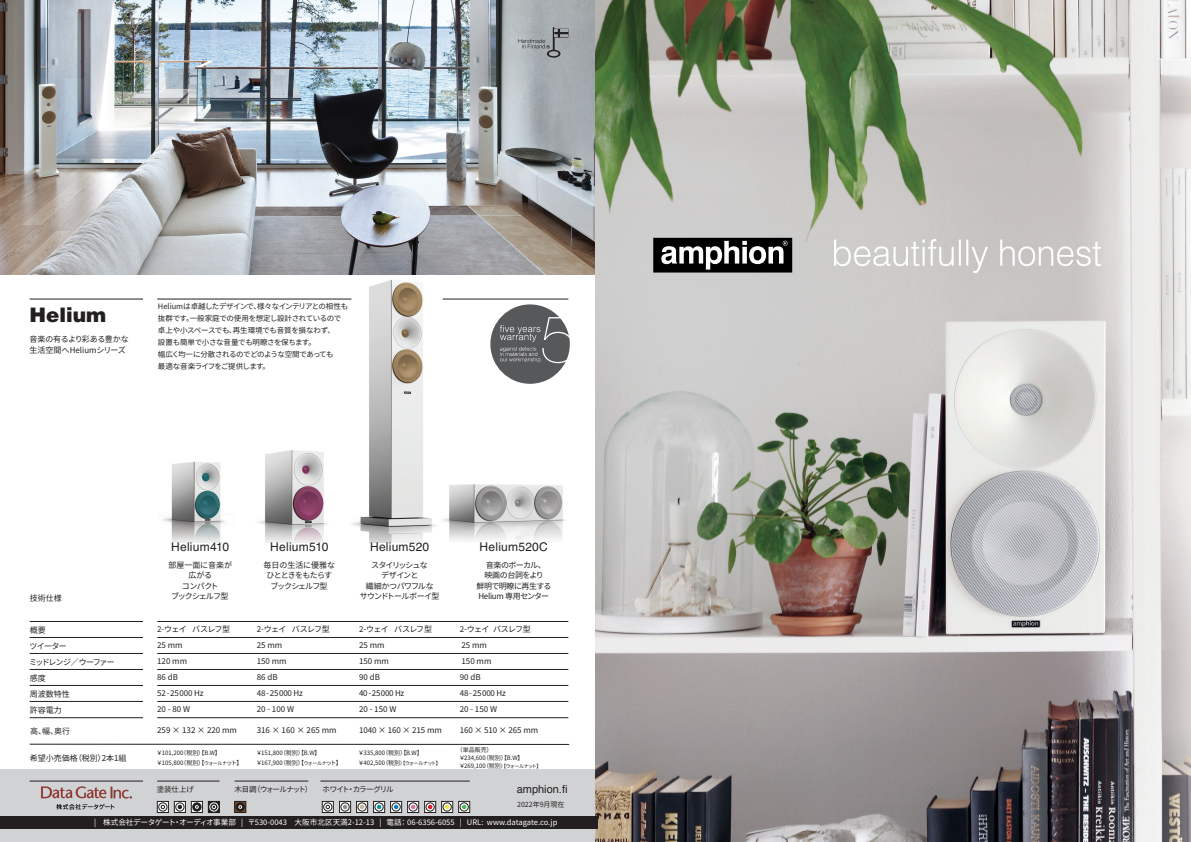
<style>
.page{position:relative;width:1191px;height:842px;background:#fff}
.page>*{position:absolute;margin:0;border:0;box-sizing:border-box;transform-origin:0 0}
.t1{font:900 20px "Helvetica LT Std";color:#231f20}
.t2{font:12px "Helvetica LT Std";letter-spacing:.02em;color:#231f20}
.t3{font:11px "Helvetica";color:#231f20}
.t4{font:8px/16px "Noto Sans JP";letter-spacing:-.02em;color:#231f20}
.t5{font:8px "Noto Sans JP";color:#231f20}
.t6{font:8px/10.5px "Noto Sans JP";letter-spacing:-.055em;color:#231f20;text-align:center}
.t7{font:8px/10.5px "Noto Sans JP";letter-spacing:-.085em;color:#231f20;text-align:center}
.t8{font:8px/16px "Noto Sans JP";letter-spacing:-.065em;color:#231f20}
.t9{font:8px/10.5px "Noto Sans JP";letter-spacing:-.09em;color:#231f20;text-align:center}
.t10{font:8px/10.5px "Noto Sans JP";letter-spacing:-.06em;color:#231f20;text-align:center}
.t11{font:7.6px "Noto Sans JP";color:#fff}
.t12{font:7.5px/12px "Noto Sans JP";letter-spacing:-.05em;color:#231f20}
.t13{font:7.5px "Noto Sans JP";letter-spacing:-.105em;color:#231f20}
.t14{font:7.5px "Noto Sans JP";letter-spacing:-.115em;color:#231f20}
.t15{font:6px/10px "Noto Sans JP";color:#231f20}
.s1{font-size:5px}
</style>
<div class="page">
<img style="left:162px;top:461px;width:64px;height:82px">
<img style="left:258px;top:450px;width:69px;height:93px">
<img style="left:343px;top:279px;width:100px;height:264px">
<img style="left:0;top:0;width:595px;height:275px">
<hr style="left:443px;top:299px;width:125px;height:1px;background:#231f20">
<div style="left:0;top:769px;width:595px;height:73px;background:#d1d2d4"></div>
<hr style="left:30px;top:685px;width:113px;height:1px;background:#231f20">
<hr style="left:30px;top:701px;width:113px;height:1px;background:#231f20">
<hr style="left:30px;top:717px;width:113px;height:1px;background:#231f20">
<hr style="left:30px;top:669px;width:113px;height:1px;background:#231f20">
<hr style="left:30px;top:653px;width:113px;height:1px;background:#231f20">
<hr style="left:30px;top:637px;width:113px;height:1px;background:#231f20">
<hr style="left:30px;top:621px;width:113px;height:1px;background:#231f20">
<hr style="left:157px;top:701px;width:411px;height:1px;background:#231f20">
<hr style="left:157px;top:685px;width:411px;height:1px;background:#231f20">
<hr style="left:157px;top:717px;width:411px;height:1px;background:#231f20">
<hr style="left:157px;top:669px;width:411px;height:1px;background:#231f20">
<hr style="left:157px;top:653px;width:411px;height:1px;background:#231f20">
<hr style="left:157px;top:637px;width:411px;height:1px;background:#231f20">
<hr style="left:157px;top:621px;width:411px;height:1px;background:#231f20">
<hr style="left:30px;top:299px;width:113px;height:1px;background:#231f20">
<div style="left:174px;top:801px;width:11px;height:12px;border:1px solid #231f20"></div>
<div style="left:176px;top:803px;width:8px;height:8px;border:1px solid #231f20;border-radius:50%"></div>
<svg style="left:178px;top:805px;width:4px;height:4px"></svg>
<div style="left:458px;top:801px;width:12px;height:12px;border:1px solid #231f20"></div>
<div style="left:460px;top:803px;width:8px;height:8px;border:1px solid #231f20;border-radius:50%"></div>
<svg style="left:462px;top:805px;width:4px;height:4px"></svg>
<div style="left:424px;top:801px;width:12px;height:12px;border:1px solid #231f20"></div>
<div style="left:426px;top:803px;width:8px;height:8px;border:1px solid #231f20;border-radius:50%"></div>
<svg style="left:428px;top:805px;width:4px;height:4px"></svg>
<div style="left:441px;top:801px;width:12px;height:12px;border:1px solid #231f20"></div>
<div style="left:443px;top:803px;width:8px;height:8px;border:1px solid #231f20;border-radius:50%"></div>
<svg style="left:445px;top:805px;width:4px;height:4px"></svg>
<div style="left:339px;top:801px;width:12px;height:12px;border:1px solid #231f20"></div>
<div style="left:341px;top:803px;width:8px;height:8px;border:1px solid #231f20;border-radius:50%"></div>
<svg style="left:343px;top:805px;width:4px;height:4px"></svg>
<div style="left:356px;top:801px;width:12px;height:12px;border:1px solid #231f20"></div>
<div style="left:358px;top:803px;width:8px;height:8px;border:1px solid #231f20;border-radius:50%"></div>
<svg style="left:360px;top:805px;width:4px;height:4px"></svg>
<div style="left:407px;top:801px;width:12px;height:12px;border:1px solid #231f20"></div>
<div style="left:409px;top:803px;width:8px;height:8px;border:1px solid #231f20;border-radius:50%"></div>
<svg style="left:411px;top:805px;width:4px;height:4px"></svg>
<div style="left:390px;top:801px;width:12px;height:12px;border:1px solid #231f20"></div>
<div style="left:392px;top:803px;width:8px;height:8px;border:1px solid #231f20;border-radius:50%"></div>
<svg style="left:394px;top:805px;width:4px;height:4px"></svg>
<div style="left:373px;top:801px;width:12px;height:12px;border:1px solid #231f20"></div>
<div style="left:375px;top:803px;width:8px;height:8px;border:1px solid #231f20;border-radius:50%"></div>
<svg style="left:377px;top:805px;width:4px;height:4px"></svg>
<div style="left:235px;top:801px;width:11px;height:12px;border:1px solid #231f20"></div>
<div style="left:236px;top:803px;width:8px;height:8px;border:1px solid #231f20;border-radius:50%"></div>
<div style="left:208px;top:801px;width:12px;height:12px;border:1px solid #231f20"></div>
<div style="left:210px;top:803px;width:8px;height:8px;border:1px solid #fff;border-radius:50%"></div>
<svg style="left:212px;top:805px;width:4px;height:4px"></svg>
<div style="left:157px;top:801px;width:11px;height:12px;border:1px solid #231f20"></div>
<div style="left:159px;top:803px;width:8px;height:8px;border:1px solid #231f20;border-radius:50%"></div>
<svg style="left:161px;top:805px;width:4px;height:4px"></svg>
<div style="left:322px;top:801px;width:11px;height:12px;border:1px solid #231f20"></div>
<div style="left:323px;top:803px;width:9px;height:8px;border:1px solid #231f20;border-radius:50%"></div>
<svg style="left:326px;top:805px;width:4px;height:4px"></svg>
<div style="left:191px;top:801px;width:11px;height:12px;border:1px solid #231f20"></div>
<div style="left:193px;top:803px;width:8px;height:8px;border:1px solid #231f20;border-radius:50%"></div>
<hr style="left:157px;top:781px;width:62px;height:1px;background:#231f20">
<hr style="left:235px;top:781px;width:73px;height:1px;background:#231f20">
<hr style="left:320px;top:781px;width:150px;height:1px;background:#231f20">
<hr style="left:30px;top:781px;width:113px;height:1px;background:#231f20">
<svg style="left:490px;top:304px;width:80px;height:80px"></svg>
<hr style="left:157px;top:299px;width:194px;height:1px;background:#231f20">
<img style="left:439px;top:419px;width:127px;height:124px">
<svg style="left:518px;top:27px;width:50px;height:31px;background:#989da1"></svg>
<img style="left:595px;top:0;width:596px;height:842px">
<svg style="left:653px;top:238px;width:139px;height:35px"></svg>
<div style="left:0;top:816px;width:597px;height:12px;background:#231f20"></div>
<hr style="left:30px;top:744px;width:539px;height:1px;background:#231f20">
<img style="left:834px;top:240px;width:266px;height:32px">
<img style="left:41px;top:786px;width:91px;height:24px">
<h1 class="t1" style="left:30px;top:301px;width:78px">Helium</h1>
<p class="t4" style="left:30px;top:333px;width:101px;line-height:11px">音楽の有るより彩ある豊かな生活空間へHeliumシリーズ</p>
<p class="t12" style="left:158px;top:301px;width:192px">Heliumは卓越したデザインで、様々なインテリアとの相性も抜群です。一般家庭での使用を想定し設計されているので卓上や小スペースでも、再生環境でも音質を損なわず、<br>設置も簡単で小さな音量でも明瞭さを保ちます。<br>幅広く均一に分散されるのでどのような空間であっても<br>最適な音楽ライフをご提供します。</p>
<h2 class="t2" style="left:171px;top:540px;width:59px">Helium410</h2>
<h2 class="t2" style="left:270px;top:540px;width:60px">Helium510</h2>
<h2 class="t2" style="left:370px;top:540px;width:61px">Helium520</h2>
<h2 class="t2" style="left:479px;top:540px;width:70px">Helium520C</h2>
<p class="t9" style="left:264px;top:560px;width:73px">毎日の生活に優雅なひとときをもたらすブックシェルフ型</p>
<p class="t7" style="left:360px;top:560px;width:81px">スタイリッシュな<br>デザインと<br>繊細かつパワフルな<br>サウンドトールボーイ型</p>
<p class="t10" style="left:168px;top:560px;width:65px">部屋一面に音楽が広がる<br>コンパクト<br>ブックシェルフ型</p>
<p class="t6" style="left:476px;top:560px;width:77px">音楽のボーカル、<br>映画の台詞をより<br>鮮明で明瞭に再生する<br>Helium 専用センター</p>
<p class="t4" style="left:157px;top:621px;width:75px">2-ウェイ バスレフ型<br>25 mm<br>120 mm<br>86 dB<br>52-25 000 Hz<br>20 - 80 W</p>
<p class="t5" style="left:157px;top:726px;width:81px">259 × 132 × 220 mm</p>
<p class="t4" style="left:30px;top:590px;width:33px">技術仕様</p>
<p class="t8" style="left:29px;top:622px;width:87px">概要<br>ツイーター<br>ミッドレンジ／ウーファー感度<br>周波数特性<br>許容電力</p>
<p class="t4" style="left:257px;top:621px;width:75px">2-ウェイ バスレフ型<br>25 mm<br>150 mm<br>86 dB<br>48-25 000 Hz<br>20 - 100 W</p>
<p class="t5" style="left:257px;top:726px;width:81px">316 × 160 × 265 mm</p>
<p class="t4" style="left:359px;top:621px;width:75px">2-ウェイ バスレフ型<br>25 mm<br>150 mm<br>90 dB<br>40-25 000 Hz<br>20 - 150 W</p>
<p class="t4" style="left:359px;top:722px;width:84px">1040 × 160 × 215 mm</p>
<p class="t4" style="left:460px;top:621px;width:73px">2-ウェイ バスレフ型<br>25 mm<br>150 mm<br>90 dB<br>48-25 000 Hz<br>20 - 150 W</p>
<p class="t4" style="left:30px;top:724px;width:41px">高、幅、奥行</p>
<p class="t4" style="left:460px;top:722px;width:80px">160 × 510 × 265 mm</p>
<p class="t5" style="left:30px;top:753px;width:98px">希望小売価格（税別）2本1組</p>
<p class="t15" style="left:156px;top:747px;width:87px">￥101,200（税別）【B.W】￥105,800（税別）【<span class="s1">ウォールナ</span>ット】</p>
<p class="t15" style="left:256px;top:747px;width:87px">￥151,800（税別）【B.W】￥167,900（税別）【<span class="s1">ウォールナ</span>ット】</p>
<p class="t15" style="left:358px;top:747px;width:84px">￥335,800（税別）【B.W】￥402,500（税別<span class="s1">）【ウォールナット】</span></p>
<p class="t15" style="left:459px;top:745px;width:84px;line-height:8px;text-indent:-2px">（単品販売）<br>￥234,600（税別）【B.W】￥269,100（税別<span class="s1">）【ウォールナット】</span></p>
<p class="t12" style="left:157px;top:783px;width:38px">塗装仕上げ</p>
<p class="t13" style="left:235px;top:785px;width:79px">木目調（ウォールナット）</p>
<p class="t14" style="left:323px;top:785px;width:73px">ホワイト・カラーグリル</p>
<h3 class="t3" style="left:517px;top:781px;width:52px">amphion.fi</h3>
<p class="t11" style="left:94px;top:818px;width:464px">| 株式会社データゲート・オーディオ事業部 | 〒530-0043　大阪市北区天満2-12-13 | 電話： 06-6356-6055 | URL: www.datagate.co.jp</p>
</div>
